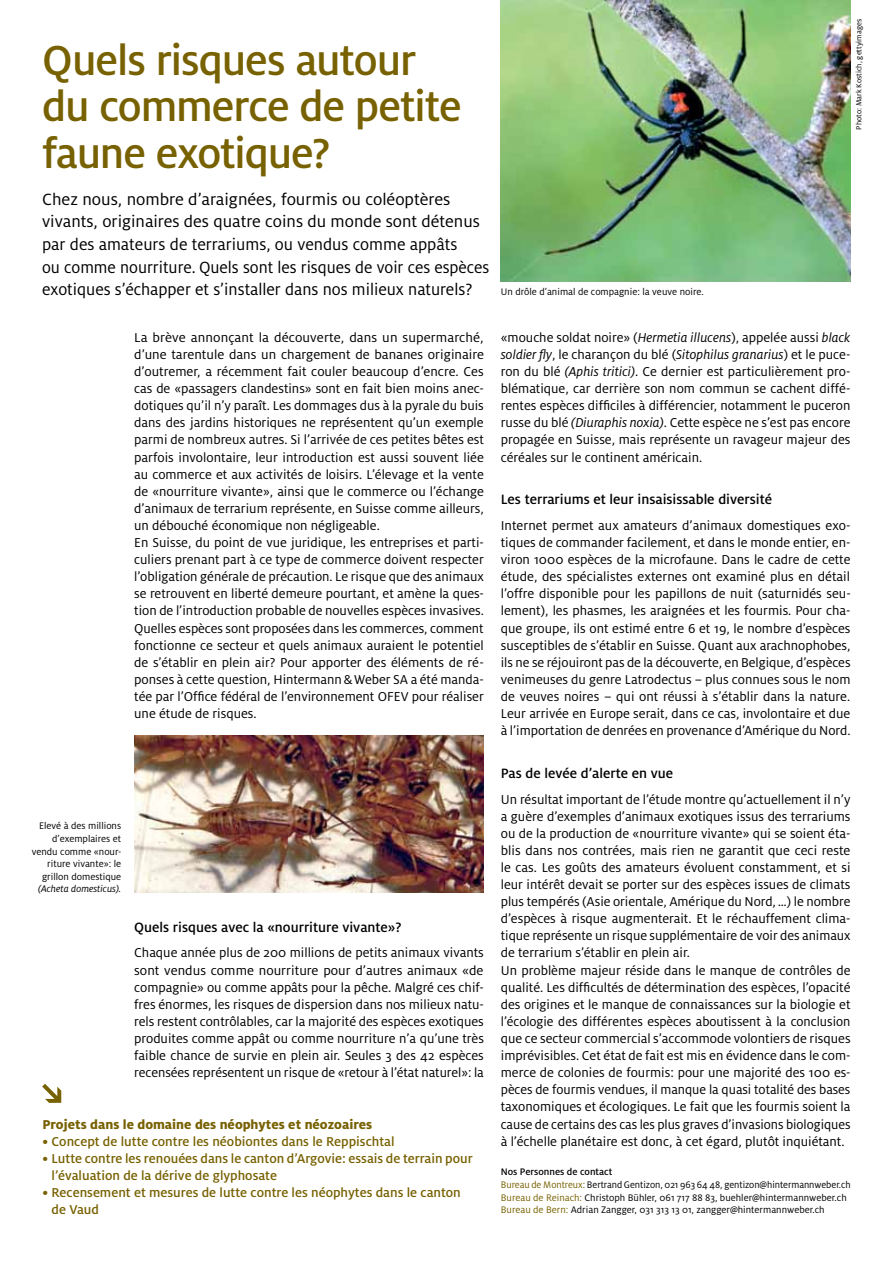
<style>
.page{position:relative;width:893px;height:1263px;background:#fff}
.page>*{position:absolute;margin:0;border:0;box-sizing:border-box;transform-origin:0 0}
.t1{font:500 46.5px/46.5px "Milo";letter-spacing:-.025em;color:#776100}
.t2{font:18px/22.5px "Milo";color:#000}
.t3{font:500 15px "Milo";color:#000}
.t4{font:14.25px/17.1px "Milo";color:#000;text-align:justify}
.t5{font:500 14.25px/17.1px "Milo";color:#776100}
.t6{font:800 14.25px "Milo";color:#776100}
.t7{font:10.5px/12.6px "Milo";color:#000}
.t8{font:10.5px/12.6px "Milo LF";color:#000;text-align:right}
.t9{font:italic 10.5px "Milo LF";color:#000}
.t10{font:8.25px "Milo";color:#000}
.s1{font-style:italic}
.s2{font-weight:500}
.s3{color:#776100}
</style>
<div class="page">
<svg style="left:42px;top:1084px;width:19px;height:19px"></svg>
<img style="left:501px;top:0;width:349px;height:282px">
<img style="left:134px;top:735px;width:350px;height:158px">
<h1 class="t1" style="left:42px;top:36px;width:421px">Quels risques autour du commerce de petite faune exotique?</h1>
<p class="t2" style="left:42px;top:188px;width:449px">Chez nous, nombre d’araignées, fourmis ou coléoptères vivants, originaires des quatre coins du monde sont détenus par des amateurs de terrariums, ou vendus comme appâts<br>ou comme nourriture. Quels sont les risques de voir ces espèces exotiques s’échapper et s’installer dans nos milieux naturels?</p>
<p class="t8" style="left:501px;top:285px;width:204px">Un drôle d’animal de compagnie: la veuve noire.</p>
<p class="t10" style="left:854px;top:130px;width:112px;rotate:-90deg">Photo: Mark Kostich, gettyimages</p>
<p class="t4" style="left:134px;top:329px;width:351px;text-align:left">La brève annonçant la découverte, dans un supermarché, d’une tarentule dans un chargement de bananes originaire d’outremer, a récemment fait couler beaucoup d’encre. Ces cas de «passagers clandestins» sont en fait bien moins anec&shy;dotiques qu’il n’y paraît. Les dommages dus à la pyrale du buis dans des jardins historiques ne représentent qu’un exemple parmi de nombreux autres. Si l’arrivée de ces petites bêtes est parfois involontaire, leur introduction est aussi souvent liée au commerce et aux activités de loisirs. L’élevage et la vente de «nourriture vivante», ainsi que le commerce ou l’échange d’animaux de terrarium représente, en Suisse comme ailleurs, un débouché économique non négligeable.<br>En Suisse, du point de vue juridique, les entreprises et parti&shy;culiers prenant part à ce type de commerce doivent respecter l’obligation générale de précaution. Le risque que des animaux se retrouvent en liberté demeure pourtant, et amène la ques&shy;tion de l’introduction probable de nouvelles espèces invasives.<br>Quelles espèces sont proposées dans les commerces, comment fonctionne ce secteur et quels animaux auraient le potentiel de s’établir en plein air? Pour apporter des éléments de ré&shy;ponses à cette question, Hintermann&amp;Weber SA a été manda&shy;tée par l’Office fédéral de l’environnement OFEV pour réaliser une étude de risques.</p>
<p class="t8" style="left:32px;top:820px;width:91px">Elevé à des millions d’exemplaires et vendu comme «nour&shy;riture vivante»: le grillon domestique</p>
<p class="t9" style="left:38px;top:883px;width:85px">(Acheta domesticus).</p>
<p class="t3" style="left:134px;top:918px;width:269px">Quels risques avec la «nourriture vivante»?</p>
<p class="t4" style="left:134px;top:944px;width:351px">Chaque année plus de 200 millions de petits animaux vivants sont vendus comme nourriture pour d’autres animaux «de compagnie» ou comme appâts pour la pêche. Malgré ces chif&shy;fres énormes, les risques de dispersion dans nos milieux natu&shy;rels restent contrôlables, car la majorité des espèces exotiques produites comme appât ou comme nourriture n’a qu’une très faible chance de survie en plein air. Seules 3 des 42 espèces recensées représentent un risque de «retour à l’état naturel»: la</p>
<p class="t6" style="left:43px;top:1116px;width:331px">Projets dans le domaine des néophytes et néozoaires</p>
<p class="t5" style="left:43px;top:1132px;width:353px">• Concept de lutte contre les néobiontes dans le Reppischtal</p>
<p class="t5" style="left:52px;top:1149px;width:423px;text-indent:-9px">• Lutte contre les renouées dans le canton d’Argovie: essais de terrain pour l’évaluation de la dérive de glyphosate</p>
<p class="t5" style="left:52px;top:1184px;width:411px;text-indent:-9px">• Recensement et mesures de lutte contre les néophytes dans le canton de Vaud</p>
<p class="t4" style="left:501px;top:329px;width:351px">«mouche soldat noire» (<span class="s1">Hermetia illucens</span>), appelée aussi <span class="s1">black soldier fly</span>, le charançon du blé (<span class="s1">Sitophilus granarius</span>) et le puce&shy;ron du blé <span class="s1">(Aphis tritici)</span>. Ce dernier est particulièrement pro&shy;blématique, car derrière son nom commun se cachent diffé&shy;rentes espèces difficiles à différencier, notamment le puceron russe du blé <span class="s1">(Diuraphis noxia)</span>. Cette espèce ne s’est pas encore propagée en Suisse, mais représente un ravageur majeur des céréales sur le continent américain.</p>
<p class="t3" style="left:501px;top:491px;width:273px">Les terrariums et leur insaisissable diversité</p>
<p class="t4" style="left:501px;top:517px;width:351px">Internet permet aux amateurs d’animaux domestiques exo&shy;tiques de commander facilement, et dans le monde entier, en&shy;viron 1000 espèces de la microfaune. Dans le cadre de cette étude, des spécialistes externes ont examiné plus en détail l’offre disponible pour les papillons de nuit (saturnidés seu&shy;lement), les phasmes, les araignées et les fourmis. Pour cha&shy;que groupe, ils ont estimé entre 6 et 19, le nombre d’espèces susceptibles de s’établir en Suisse. Quant aux arachnophobes, ils ne se réjouiront pas de la découverte, en Belgique, d’espèces venimeuses du genre Latrodectus – plus connues sous le nom de veuves noires – qui ont réussi à s’établir dans la nature.<br>Leur arrivée en Europe serait, dans ce cas, involontaire et due à l’importation de denrées en provenance d’Amérique du Nord.</p>
<p class="t3" style="left:501px;top:764px;width:174px">Pas de levée d’alerte en vue</p>
<p class="t4" style="left:501px;top:790px;width:351px;text-align:left">Un résultat important de l’étude montre qu’actuellement il n’y a guère d’exemples d’animaux exotiques issus des terrariums ou de la production de «nourriture vivante» qui se soient éta&shy;blis dans nos contrées, mais rien ne garantit que ceci reste le cas. Les goûts des amateurs évoluent constamment, et si leur intérêt devait se porter sur des espèces issues de climats plus tempérés (Asie orientale, Amérique du Nord,…) le nombre d’espèces à risque augmenterait. Et le réchauffement clima&shy;tique représente un risque supplémentaire de voir des animaux de terrarium s’établir en plein air.<br>Un problème majeur réside dans le manque de contrôles de qualité. Les difficultés de détermination des espèces, l’opacité des origines et le manque de connaissances sur la biologie et l’écologie des différentes espèces aboutissent à la conclusion que ce secteur commercial s’accommode volontiers de risques imprévisibles. Cet état de fait est mis en évidence dans le com&shy;merce de colonies de fourmis: pour une majorité des 100 es&shy;pèces de fourmis vendues, il manque la quasi totalité des bases taxonomiques et écologiques. Le fait que les fourmis soient la cause de certains des cas les plus graves d’invasions biologiques à l’échelle planétaire est donc, à cet égard, plutôt inquiétant.</p>
<p class="t7" style="left:501px;top:1165px;width:351px"><span class="s2">Nos Personnes de contact<br></span><span class="s3">Bureau de Montreux:</span> Bertrand Gentizon, 021 963 64 48, gentizon@hintermannweber.ch <span class="s3">Bureau de Reinach:</span> Christoph Bühler, 061 717 88 83, buehler@hintermannweber.ch <span class="s3">Bureau de Bern:</span> Adrian Zangger, 031 313 13 01, zangger@hintermannweber.ch</p>
</div>
